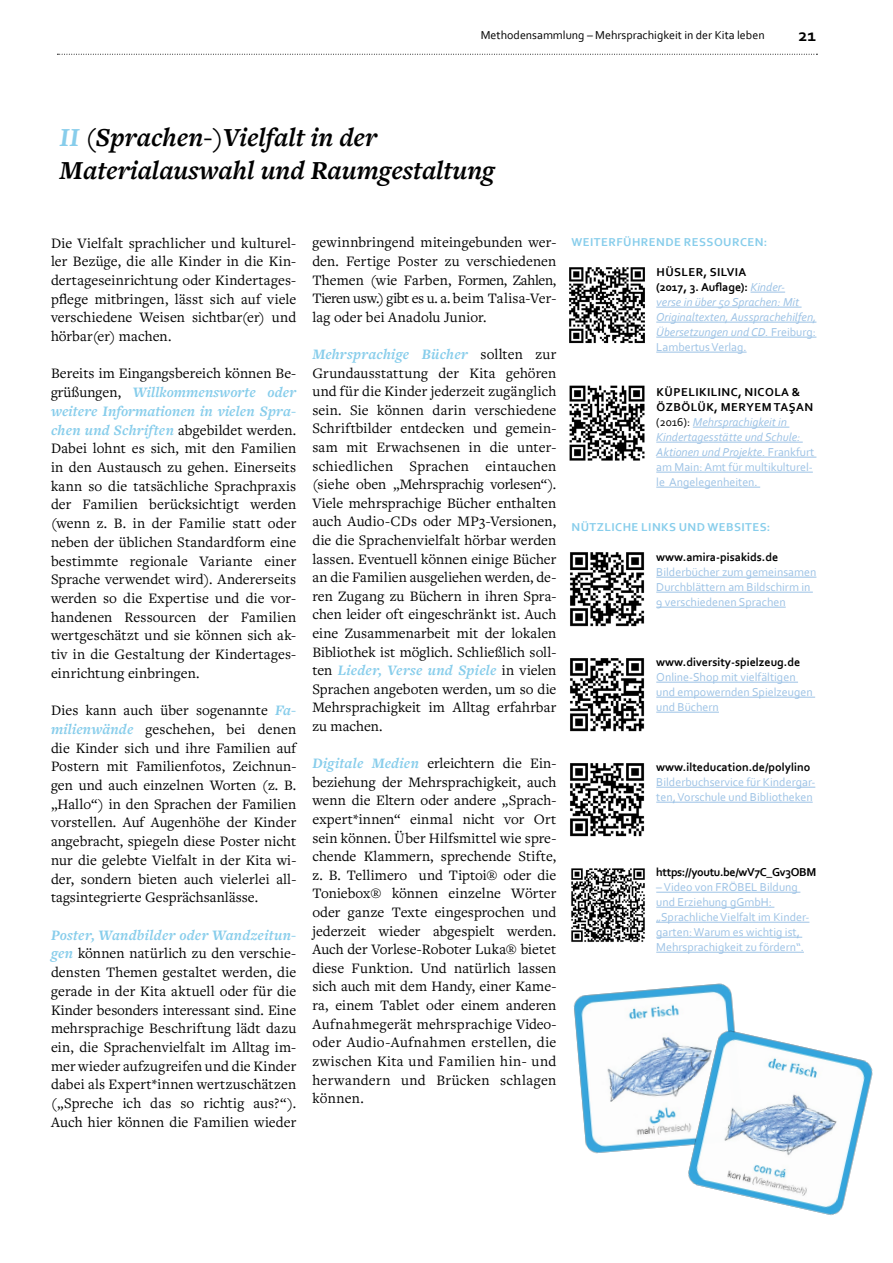
<style>
.page{position:relative;width:893px;height:1263px;background:#fff}
.page>*{position:absolute;margin:0;border:0;box-sizing:border-box;transform-origin:0 0}
.t1{font:italic 700 27px/32.4px "Freight Text Pro";color:#000}
.t2{font:700 18px "Corbel";color:#000}
.t3{font:15px/18.6px "Freight Text Pro";letter-spacing:.005em;color:#000;text-align:justify}
.t4{font:12px/15px "Corbel";color:#9cc2e5}
.t5{font:italic 12px/15px "Corbel";color:#9cc2e5}
.t6{font:700 12px "Corbel";color:#000}
.t7{font:700 12px "Corbel";letter-spacing:.04em;color:#87cdeb}
.t8{font:12px "Corbel";color:#000}
.t9{font:700 12px "Corbel";letter-spacing:-.03em;color:#000}
.s1{color:#87cdeb}
.s2{font-weight:700;font-style:italic;color:#87cdeb}
.s3{font-weight:700;font-style:normal;color:#000}
.s4{font-style:normal}
.s5{font-style:normal;color:#000}
</style>
<div class="page">
<svg style="left:57px;top:54px;width:760px;height:1px"></svg>
<img style="left:573px;top:983px;width:162px;height:171px">
<img style="left:678px;top:1021px;width:195px;height:194px">
<hr style="left:750px;top:292px;width:35px;height:1px;background:#9cc2e5">
<hr style="left:656px;top:307px;width:146px;height:1px;background:#9cc2e5">
<hr style="left:656px;top:322px;width:160px;height:1px;background:#9cc2e5">
<hr style="left:656px;top:337px;width:160px;height:1px;background:#9cc2e5">
<hr style="left:656px;top:352px;width:91px;height:1px;background:#9cc2e5">
<hr style="left:693px;top:427px;width:96px;height:1px;background:#9cc2e5">
<hr style="left:656px;top:442px;width:147px;height:1px;background:#9cc2e5">
<hr style="left:656px;top:457px;width:160px;height:1px;background:#9cc2e5">
<hr style="left:656px;top:472px;width:157px;height:1px;background:#9cc2e5">
<hr style="left:656px;top:487px;width:104px;height:1px;background:#9cc2e5">
<hr style="left:656px;top:577px;width:160px;height:1px;background:#9cc2e5">
<hr style="left:656px;top:592px;width:157px;height:1px;background:#9cc2e5">
<hr style="left:656px;top:607px;width:130px;height:1px;background:#9cc2e5">
<hr style="left:656px;top:682px;width:142px;height:1px;background:#9cc2e5">
<hr style="left:656px;top:697px;width:159px;height:1px;background:#9cc2e5">
<hr style="left:656px;top:712px;width:63px;height:1px;background:#9cc2e5">
<hr style="left:656px;top:787px;width:159px;height:1px;background:#9cc2e5">
<hr style="left:656px;top:802px;width:157px;height:1px;background:#9cc2e5">
<hr style="left:656px;top:892px;width:144px;height:1px;background:#9cc2e5">
<hr style="left:656px;top:907px;width:118px;height:1px;background:#9cc2e5">
<hr style="left:656px;top:922px;width:153px;height:1px;background:#9cc2e5">
<hr style="left:656px;top:937px;width:146px;height:1px;background:#9cc2e5">
<hr style="left:656px;top:952px;width:148px;height:1px;background:#9cc2e5">
<img style="left:569px;top:385px;width:76px;height:76px">
<img style="left:569px;top:267px;width:76px;height:77px">
<img style="left:570px;top:552px;width:75px;height:75px">
<img style="left:570px;top:658px;width:75px;height:74px">
<img style="left:570px;top:763px;width:75px;height:74px">
<img style="left:571px;top:868px;width:74px;height:74px">
<p class="t8" style="left:481px;top:28px;width:285px">Methodensammlung – Mehrsprachigkeit in der Kita leben</p>
<h1 class="t1" style="left:60px;top:121px;width:437px"><span class="s1">II</span> (Sprachen-)Vielfalt in der<br>Materialauswahl und Raumgestaltung</h1>
<p class="t2" style="left:798px;top:24px;width:19px">21</p>
<p class="t3" style="left:51px;top:233px;width:247px">Die Vielfalt sprachlicher und kulturel&shy;ler Bezüge, die alle Kinder in die Kin&shy;dertageseinrichtung oder Kindertages&shy;pflege mitbringen, lässt sich auf viele verschiedene Weisen sichtbar(er) und hörbar(er) machen.</p>
<p class="t3" style="left:51px;top:364px;width:247px">Bereits im Eingangsbereich können Be&shy;grüßungen, <span class="s2">Willkommensworte oder weitere Informationen in vielen Spra&shy;chen und Schriften</span> abgebildet werden.<br>Dabei lohnt es sich, mit den Familien in den Austausch zu gehen. Einerseits kann so die tatsächliche Sprachpraxis der Familien berücksichtigt werden (wenn z. B. in der Familie statt oder neben der üblichen Standardform eine bestimmte regionale Variante einer Sprache verwendet wird). Andererseits werden so die Expertise und die vor&shy;handenen Ressourcen der Familien wertgeschätzt und sie können sich ak&shy;tiv in die Gestaltung der Kindertages&shy;einrichtung einbringen.</p>
<p class="t3" style="left:51px;top:700px;width:247px">Dies kann auch über sogenannte <span class="s2">Fa&shy;milienwände</span> geschehen, bei denen die Kinder sich und ihre Familien auf Postern mit Familienfotos, Zeichnun&shy;gen und auch einzelnen Worten (z. B. „Hallo“) in den Sprachen der Familien vorstellen. Auf Augenhöhe der Kinder angebracht, spiegeln diese Poster nicht nur die gelebte Vielfalt in der Kita wi&shy;der, sondern bieten auch vielerlei all&shy;tagsintegrierte Gesprächsanlässe.</p>
<p class="t3" style="left:51px;top:925px;width:247px"><span class="s2">Poster, Wandbilder oder Wandzeitun&shy;gen</span> können natürlich zu den verschie&shy;densten Themen gestaltet werden, die gerade in der Kita aktuell oder für die Kinder besonders interessant sind. Eine mehrsprachige Beschriftung lädt dazu ein, die Sprachenvielfalt im Alltag im&shy;mer wieder aufzugreifen und die Kinder dabei als Expert*innen wertzuschätzen („Spreche ich das so richtig aus?“).<br>Auch hier können die Familien wieder</p>
<p class="t3" style="left:312px;top:233px;width:245px">gewinnbringend miteingebunden wer&shy;den. Fertige Poster zu verschiedenen Themen (wie Farben, Formen, Zahlen, Tieren usw.) gibt es u. a. beim Talisa-Ver&shy;lag oder bei Anadolu Junior.</p>
<p class="t3" style="left:312px;top:344px;width:245px"><span class="s2">Mehrsprachige Bücher</span> sollten zur Grundausstattung der Kita gehören und für die Kinder jederzeit zugänglich sein. Sie können darin verschiedene Schriftbilder entdecken und gemein&shy;sam mit Erwachsenen in die unter&shy;schiedlichen Sprachen eintauchen (siehe oben „Mehrsprachig vorlesen“).<br>Viele mehrsprachige Bücher enthalten auch Audio-CDs oder MP3-Versionen, die die Sprachenvielfalt hörbar werden lassen. Eventuell können einige Bücher an die Familien ausgeliehen werden, de&shy;ren Zugang zu Büchern in ihren Spra&shy;chen leider oft eingeschränkt ist. Auch eine Zusammenarbeit mit der lokalen Bibliothek ist möglich. Schließlich soll&shy;ten <span class="s2">Lieder, Verse und Spiele</span> in vielen Sprachen angeboten werden, um so die Mehrsprachigkeit im Alltag erfahrbar zu machen.</p>
<p class="t3" style="left:312px;top:754px;width:245px"><span class="s2">Digitale Medien</span> erleichtern die Ein&shy;beziehung der Mehrsprachigkeit, auch wenn die Eltern oder andere „Sprach&shy;expert*innen“ einmal nicht vor Ort sein können. Über Hilfsmittel wie spre&shy;chende Klammern, sprechende Stifte, z. B. Tellimero und Tiptoi® oder die Toniebox® können einzelne Wörter oder ganze Texte eingesprochen und jederzeit wieder abgespielt werden.<br>Auch der Vorlese-Roboter Luka® bietet diese Funktion. Und natürlich lassen sich auch mit dem Handy, einer Kame&shy;ra, einem Tablet oder einem anderen Aufnahmegerät mehrsprachige Video&shy;oder Audio-Aufnahmen erstellen, die zwischen Kita und Familien hin- und herwandern und Brücken schlagen können.</p>
<p class="t7" style="left:571px;top:235px;width:197px">WEITERFÜHRENDE RESSOURCEN:</p>
<p class="t5" style="left:656px;top:264px;width:162px"><span class="s3">HÜSLER, SILVIA<br>(2017, 3. Auflage):</span> Kinder-<br>verse in über 50 Sprachen: Mit<br>Originaltexten, Aussprachehilfen,<br>Übersetzungen und CD. <span class="s4">Freiburg:<br>Lambertus Verlag.</span></p>
<p class="t5" style="left:656px;top:384px;width:160px"><span class="s3">KÜPELIKILINC, NICOLA &amp;<br>ÖZBÖLÜK, MERYEM TAŞAN </span><span class="s5">(2016):</span> Mehrsprachigkeit in<br>Kindertagesstätte und Schule:<br>Aktionen und Projekte. <span class="s4">Frankfurt am Main: Amt für multikulturel&shy;le Angelegenheiten.</span></p>
<p class="t7" style="left:571px;top:520px;width:200px">NÜTZLICHE LINKS UND WEBSITES:</p>
<p class="t6" style="left:656px;top:550px;width:124px">www.amira-pisakids.de</p>
<p class="t4" style="left:656px;top:564px;width:162px">Bilderbücher zum gemeinsamen<br>Durchblättern am Bildschirm in<br>9 verschiedenen Sprachen</p>
<p class="t6" style="left:656px;top:655px;width:145px">www.diversity-spielzeug.de</p>
<p class="t4" style="left:656px;top:669px;width:158px">Online-Shop mit vielfältigen und empowernden Spielzeugen und Büchern</p>
<p class="t6" style="left:656px;top:760px;width:156px">www.ilteducation.de/polylino</p>
<p class="t4" style="left:656px;top:774px;width:161px">Bilderbuchservice für Kindergar&shy;ten, Vorschule und Bibliotheken</p>
<p class="t9" style="left:656px;top:865px;width:162px">https://youtu.be/wV7C_Gv3OBM</p>
<p class="t4" style="left:656px;top:879px;width:155px">– Video von FRÖBEL Bildung und Erziehung gGmbH: „Sprachliche Vielfalt im Kinder&shy;garten: Warum es wichtig ist,<br>Mehrsprachigkeit zu fördern“.</p>
</div>
